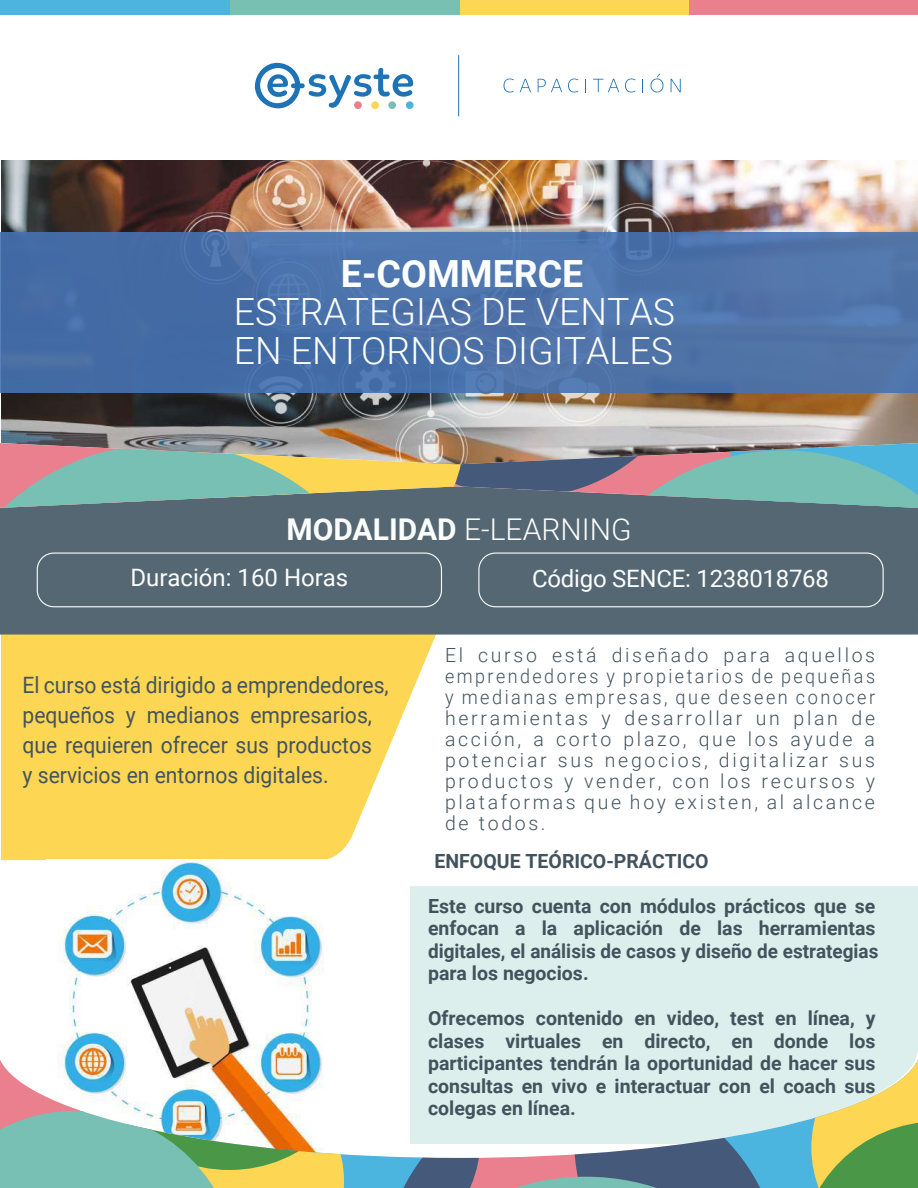
<style>
.page{position:relative;width:918px;height:1188px;background:#fff}
.page>*{position:absolute;margin:0;border:0;box-sizing:border-box;transform-origin:0 0}
.t1{font:300 37.5px/39px "Roboto";color:#fcfdfd}
.t2{font:700 37.5px "Roboto";color:#fcfdfd}
.t3{font:300 30px "Roboto";color:#fbfcfc}
.t4{font:24px "Roboto";letter-spacing:-.01em;color:#fcfdfd}
.t5{font:22.5px/30px "Roboto";color:#44545d;scale:.94 1}
.t6{font:700 19.5px/22.5px "Roboto";color:#43535d}
.t7{font:300 19.5px/21px "Roboto";letter-spacing:.135em;color:#43535d;text-align:justify}
.s1{font-weight:700}
</style>
<div class="page">
<img style="left:1px;top:160px;width:917px;height:283px">
<svg style="left:2px;top:635px;width:434px;height:225px;background:#fdda65"></svg>
<div style="left:410px;top:886px;width:508px;height:257px;background:#ddefec"></div>
<div style="left:0;top:508px;width:918px;height:127px;background:#556773"></div>
<div style="left:0;top:232px;width:918px;height:161px;background:#4d72a7"></div>
<svg style="left:254px;top:62px;width:159px;height:47px"></svg>
<div style="left:354px;top:101px;width:8px;height:8px;background:#ea808d;border-radius:50%"></div>
<div style="left:371px;top:101px;width:8px;height:8px;background:#fdd653;border-radius:50%"></div>
<div style="left:388px;top:101px;width:8px;height:8px;background:#78c0b3;border-radius:50%"></div>
<div style="left:406px;top:101px;width:8px;height:8px;background:#4cb5df;border-radius:50%"></div>
<hr style="left:458px;top:55px;width:1px;height:61px;background:#1e73b6">
<svg style="left:504px;top:79px;width:10px;height:13px"></svg>
<svg style="left:520px;top:79px;width:11px;height:13px"></svg>
<svg style="left:538px;top:79px;width:24px;height:13px"></svg>
<svg style="left:568px;top:79px;width:10px;height:13px"></svg>
<svg style="left:585px;top:79px;width:1px;height:13px"></svg>
<svg style="left:593px;top:79px;width:26px;height:13px"></svg>
<svg style="left:625px;top:79px;width:10px;height:13px"></svg>
<svg style="left:642px;top:79px;width:1px;height:13px"></svg>
<svg style="left:651px;top:74px;width:12px;height:18px"></svg>
<svg style="left:671px;top:79px;width:10px;height:13px"></svg>
<div style="left:689px;top:0;width:229px;height:15px;background:#ea808d"></div>
<div style="left:460px;top:0;width:229px;height:15px;background:#fdd653"></div>
<div style="left:230px;top:0;width:230px;height:15px;background:#78c0b3"></div>
<div style="left:1px;top:0;width:229px;height:15px;background:#4cb5df"></div>
<svg style="left:0;top:443px;width:918px;height:65px;background:#8c9d93"></svg>
<img style="left:47px;top:859px;width:293px;height:189px">
<svg style="left:60px;top:1048px;width:858px;height:12px"></svg>
<svg style="left:0;top:1060px;width:918px;height:128px"></svg>
<div style="left:37px;top:553px;width:405px;height:54px;border:1px solid #fcfdfd;border-radius:17px"></div>
<div style="left:478px;top:553px;width:406px;height:54px;border:1px solid #fcfdfd;border-radius:17px"></div>
<h1 class="t2" style="left:341px;top:252px;width:244px">E-COMMERCE</h1>
<h1 class="t1" style="left:234px;top:293px;width:443px">ESTRATEGIAS DE VENTAS<br>EN ENTORNOS DIGITALES</h1>
<h2 class="t3" style="left:286px;top:513px;width:347px"><span class="s1">MODALIDAD</span> E-LEARNING</h2>
<p class="t4" style="left:130px;top:564px;width:219px">Duración: 160 Horas</p>
<p class="t4" style="left:532px;top:565px;width:298px">Código SENCE: 1238018768</p>
<p class="t5" style="left:23px;top:670px;width:391px">El curso está dirigido a emprendedores, pequeños y medianos empresarios, que requieren ofrecer sus productos<br>y servicios en entornos digitales.</p>
<p class="t7" style="left:445px;top:644px;width:432px">El curso está diseñado para aquellos emprendedores y propietarios de pequeñas y medianas empresas, que deseen conocer herramientas y desarrollar un plan de acción, a corto plazo, que los ayude a potenciar sus negocios, digitalizar sus productos y vender, con los recursos y plataformas que hoy existen, al alcance de todos.</p>
<p class="t6" style="left:434px;top:850px;width:276px">ENFOQUE TEÓRICO-PRÁCTICO</p>
<p class="t6" style="left:428px;top:895px;width:452px">Este curso cuenta con módulos prácticos que se enfocan a la aplicación de las herramientas digitales, el análisis de casos y diseño de estrategias para los negocios.</p>
<p class="t6" style="left:428px;top:1007px;width:449px;text-align:justify">Ofrecemos contenido en video, test en línea, y clases virtuales en directo, en donde los participantes tendrán la oportunidad de hacer sus consultas en vivo e interactuar con el coach sus colegas en línea.</p>
</div>
